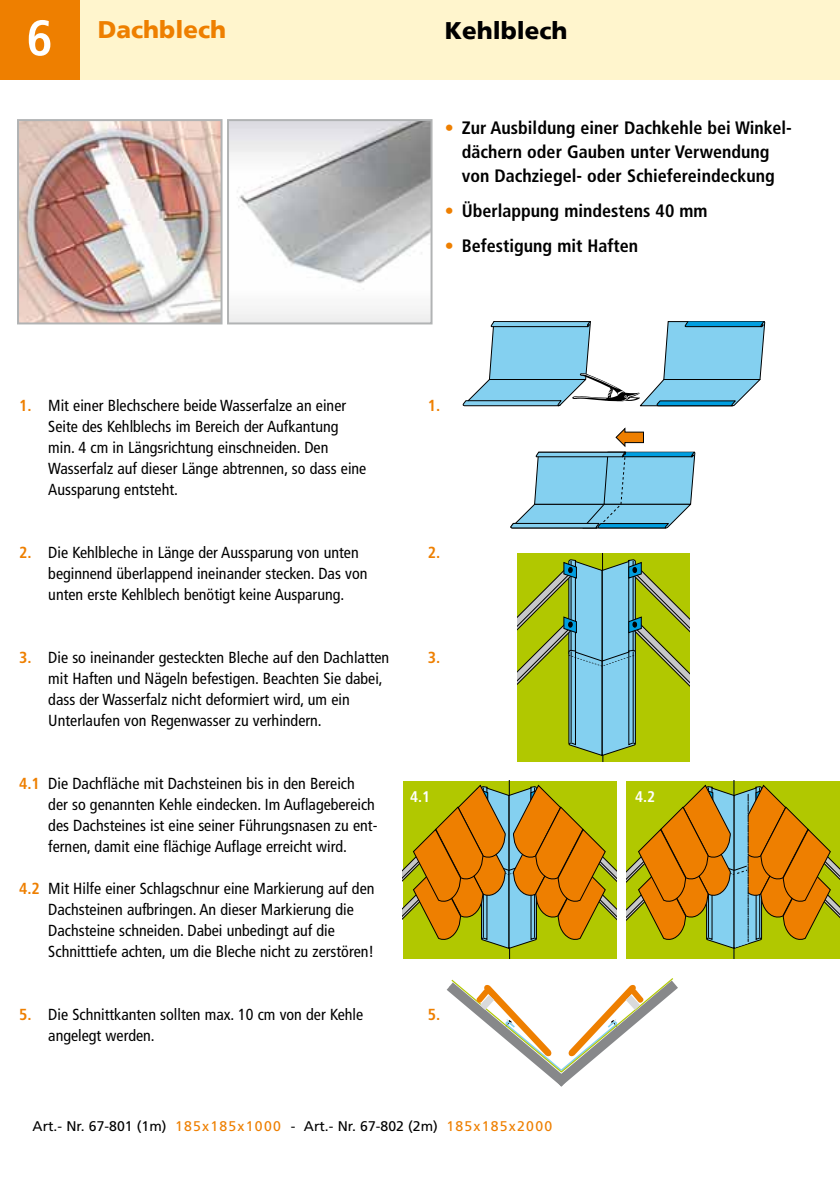
<style>
.page{position:relative;width:840px;height:1191px;background:#fff}
.page>*{position:absolute;margin:0;border:0;box-sizing:border-box;transform-origin:0 0}
.t1{font:900 24px "Frutiger 75";color:#ee7f00}
.t2{font:900 24px "Frutiger 75";color:#000}
.t3{font:700 condensed 18px/24px "Frutiger LT Pro";color:#000;text-align:center}
.t4{font:condensed 16px/21px "Frutiger";color:#000}
.t5{font:700 condensed 16px "Frutiger LT Pro";color:#ee7f00}
.t6{font:700 condensed 15.4px "Frutiger LT Pro";color:#fff}
.t7{font:14px "Frutiger LT Pro";letter-spacing:.09em;color:#000}
.s1{font-family:"Frutiger LT Pro";font-weight:700;font-stretch:condensed;font-size:50px;color:#fff}
.s2{color:#ee7f00}
.s3{font-family:"Frutiger LT Pro";font-weight:700;color:#ee7f00}
</style>
<div class="page">
<div style="left:0;top:0;width:839px;height:79px;background:#fff5cd"></div>
<svg style="left:462px;top:321px;width:304px;height:86px"></svg>
<svg style="left:510px;top:427px;width:186px;height:102px"></svg>
<svg style="left:517px;top:553px;width:172px;height:208px;background:#95bb54"></svg>
<svg style="left:403px;top:781px;width:212px;height:177px;background:#bb9d1d"></svg>
<div style="left:626px;top:781px;width:213px;height:177px;background:#b1c800"></div>
<hr style="left:733px;top:781px;width:1px;height:177px;background:#000">
<svg style="left:626px;top:784px;width:213px;height:169px"></svg>
<svg style="left:446px;top:978px;width:232px;height:109px"></svg>
<img style="left:230px;top:122px;width:199px;height:199px">
<div style="left:227px;top:119px;width:205px;height:205px;border:2px solid #b1b3b4"></div>
<img style="left:20px;top:122px;width:199px;height:199px">
<div style="left:17px;top:119px;width:205px;height:205px;border:2px solid #b1b3b4"></div>
<div style="left:0;top:0;width:79px;height:79px;background:#ee7f00"></div>
<h1 class="t1" style="left:27px;top:15px;width:201px"><span class="s1">6</span> Dachblech</h1>
<h1 class="t2" style="left:444px;top:16px;width:124px">Kehlblech</h1>
<p class="t3" style="left:444px;top:116px;width:348px"><span class="s2">•</span> Zur Ausbildung einer Dachkehle bei Winkel&shy;dächern oder Gauben unter Verwendung<br>von Dachziegel- oder Schiefereindeckung</p>
<p class="t3" style="left:444px;top:199px;width:264px"><span class="s2">•</span> Überlappung mindestens 40 mm</p>
<p class="t3" style="left:444px;top:234px;width:195px"><span class="s2">•</span> Befestigung mit Haften</p>
<p class="t4" style="left:48px;top:395px;width:319px;text-indent:-29px"><span class="s3">1.</span> Mit einer Blechschere beide Wasserfalze an einer Seite des Kehlblechs im Bereich der Aufkantung min. 4 cm in Längsrichtung einschneiden. Den Wasserfalz auf dieser Länge abtrennen, so dass eine Aussparung entsteht.</p>
<p class="t4" style="left:48px;top:542px;width:320px;text-indent:-29px"><span class="s3">2.</span> Die Kehlbleche in Länge der Aussparung von unten beginnend überlappend ineinander stecken. Das von unten erste Kehlblech benötigt keine Ausparung.</p>
<p class="t4" style="left:48px;top:647px;width:342px;text-indent:-29px"><span class="s3">3.</span> Die so ineinander gesteckten Bleche auf den Dachlatten mit Haften und Nägeln befestigen. Beachten Sie dabei, dass der Wasserfalz nicht deformiert wird, um ein Unterlaufen von Regenwasser zu verhindern.</p>
<p class="t4" style="left:48px;top:773px;width:330px;text-indent:-29px"><span class="s3">4.1</span> Die Dachfläche mit Dachsteinen bis in den Bereich der so genannten Kehle eindecken. Im Auflagebereich des Dachsteines ist eine seiner Führungsnasen zu ent&shy;fernen, damit eine flächige Auflage erreicht wird.</p>
<p class="t4" style="left:48px;top:878px;width:327px;text-indent:-29px"><span class="s3">4.2</span> Mit Hilfe einer Schlagschnur eine Markierung auf den Dachsteinen aufbringen. An dieser Markierung die Dachsteine schneiden. Dabei unbedingt auf die Schnitttiefe achten, um die Bleche nicht zu zerstören!</p>
<p class="t4" style="left:48px;top:1004px;width:316px;text-indent:-29px"><span class="s3">5.</span> Die Schnittkanten sollten max. 10 cm von der Kehle angelegt werden.</p>
<p class="t5" style="left:427px;top:396px;width:14px">1.</p>
<p class="t5" style="left:427px;top:543px;width:14px">2.</p>
<p class="t5" style="left:427px;top:648px;width:14px">3.</p>
<p class="t6" style="left:410px;top:787px;width:22px">4.1</p>
<p class="t6" style="left:635px;top:787px;width:22px">4.2</p>
<p class="t5" style="left:427px;top:1005px;width:14px">5.</p>
<p class="t7" style="left:33px;top:1118px;width:520px">Art.- Nr. 67-801 (1m) <span class="s2">185x185x1000</span> - Art.- Nr. 67-802 (2m) <span class="s2">185x185x2000</span></p>
</div>
